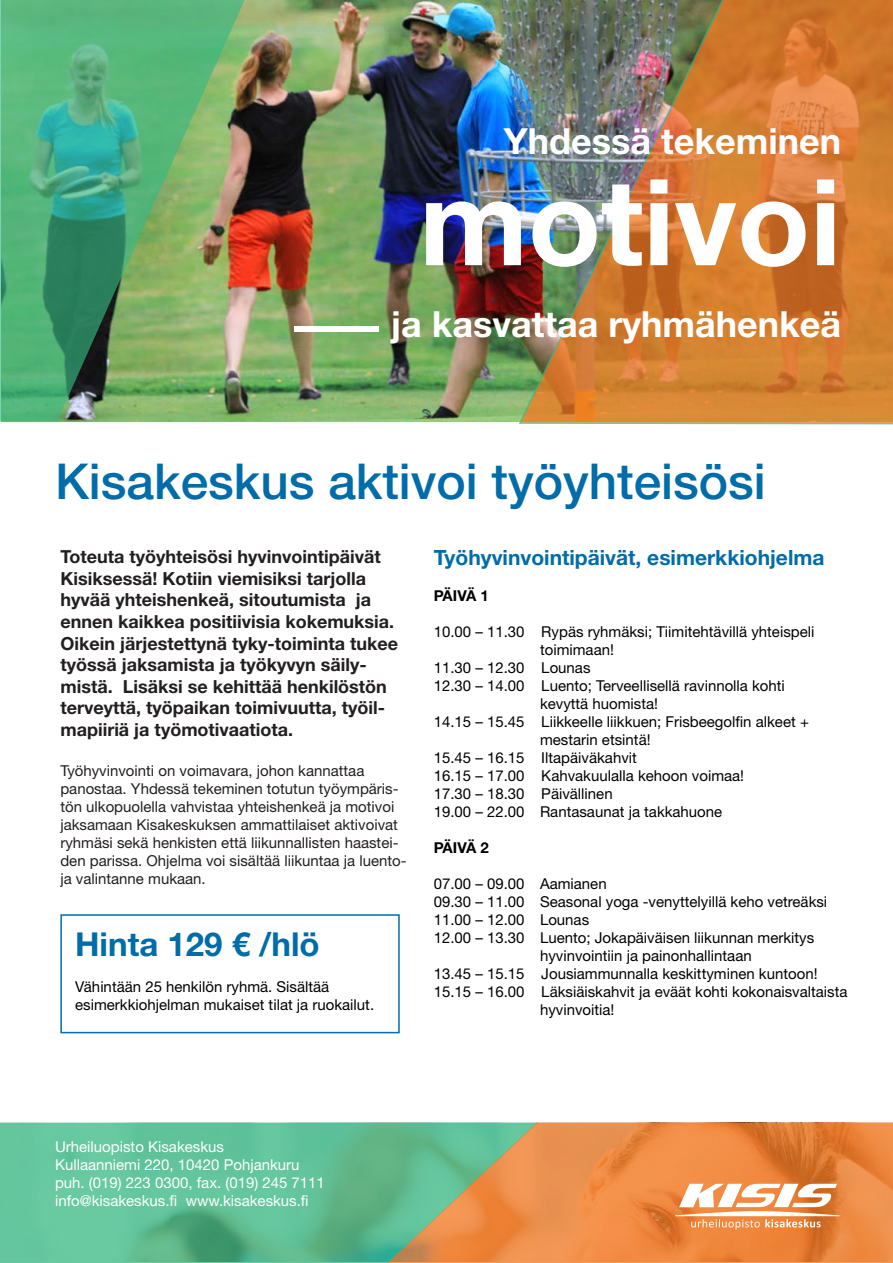
<style>
.page{position:relative;width:893px;height:1263px;background:#fff}
.page>*{position:absolute;margin:0;border:0;box-sizing:border-box;transform-origin:0 0}
.t1{font:700 120px "Helvetica Neue LT Std";color:#fff}
.t2{font:500 49.5px "Helvetica Neue LT Std";color:#006ca9}
.t3{font:700 36px "Helvetica Neue LT Std";color:#fff}
.Leipäteksti1{font:700 33px "Helvetica Neue LT Std";color:#006ca9}
.Leipäteksti1-2{font:700 21px "Helvetica Neue LT Std";color:#006ca9}
.t4{font:700 18px/21.6px "Helvetica Neue LT Std";color:#231f20}
.Leipäteksti1-3{font:15px/18px "Helvetica Neue LT Std";color:#000}
.t5{font:15px/18px "Helvetica Neue LT Std";color:#231f20}
.t6{font:15px "Helvetica Neue LT Std";color:#fff}
.Leipäteksti1-4{font:700 15px "Helvetica Neue LT Std";letter-spacing:-.025em;color:#000}
</style>
<div class="page">
<div style="left:60px;top:914px;width:340px;height:119px;border:2px solid #006ca9"></div>
<svg style="left:0;top:1123px;width:385px;height:140px;background:#60bf96"></svg>
<svg style="left:385px;top:1122px;width:508px;height:141px;background:#d29251"></svg>
<img style="left:252px;top:1px;width:266px;height:420px">
<img style="left:0;top:0;width:252px;height:421px">
<img style="left:518px;top:0;width:375px;height:425px">
<svg style="left:675px;top:1184px;width:165px;height:45px"></svg>
<div style="left:294px;top:326px;width:85px;height:5px;background:#fff"></div>
<p class="t3" style="left:504px;top:119px;width:339px">Yhdessä tekeminen</p>
<p class="t1" style="left:419px;top:148px;width:423px">motivoi</p>
<p class="t3" style="left:391px;top:302px;width:452px">ja kasvattaa ryhmähenkeä</p>
<p class="t2" style="left:55px;top:452px;width:712px">Kisakeskus aktivoi työyhteisösi</p>
<p class="t4" style="left:60px;top:545px;width:322px">Toteuta työyhteisösi hyvinvointipäivät<br>Kisiksessä! Kotiin viemisiksi tarjolla</p>
<p class="t4" style="left:60px;top:589px;width:339px">hyvää yhteishenkeä, sitoutumista ja ennen kaikkea positiivisia kokemuksia.<br>Oikein järjestettynä tyky-toiminta tukee työssä jaksamista ja työkyvyn säily&shy;mistä. Lisäksi se kehittää henkilöstön terveyttä, työpaikan toimivuutta, työil&shy;mapiiriä ja työmotivaatiota.</p>
<p class="t5" style="left:60px;top:761px;width:348px">Työhyvinvointi on voimavara, johon kannattaa panostaa. Yhdessä tekeminen totutun työympäris&shy;tön ulkopuolella vahvistaa yhteishenkeä ja motivoi jaksamaan Kisakeskuksen ammattilaiset aktivoivat ryhmäsi sekä henkisten että liikunnallisten haastei&shy;den parissa. Ohjelma voi sisältää liikuntaa ja luento&shy;ja valintanne mukaan.</p>
<p class="Leipäteksti1" style="left:75px;top:924px;width:246px">Hinta 129 € /hlö</p>
<p class="Leipäteksti1-3" style="left:75px;top:978px;width:256px">Vähintään 25 henkilön ryhmä. Sisältää</p>
<p class="Leipäteksti1-3" style="left:75px;top:996px;width:300px">esimerkkiohjelman mukaiset tilat ja ruokailut.</p>
<p class="Leipäteksti1-2" style="left:434px;top:545px;width:392px">Työhyvinvointipäivät, esimerkkiohjelma</p>
<p class="Leipäteksti1-4" style="left:434px;top:587px;width:57px">PÄIVÄ 1</p>
<p class="Leipäteksti1-3" style="left:434px;top:623px;width:382px">10.00 – 11.30 Rypäs ryhmäksi; Tiimitehtävillä yhteispeli</p>
<p class="Leipäteksti1-3" style="left:540px;top:641px;width:75px">toimimaan!</p>
<p class="Leipäteksti1-3" style="left:434px;top:659px;width:158px">11.30 – 12.30 Lounas</p>
<p class="Leipäteksti1-3" style="left:434px;top:677px;width:353px">12.30 – 14.00 Luento; Terveellisellä ravinnolla kohti</p>
<p class="Leipäteksti1-3" style="left:540px;top:695px;width:120px">kevyttä huomista!</p>
<p class="Leipäteksti1-3" style="left:434px;top:713px;width:377px">14.15 – 15.45 Liikkeelle liikkuen; Frisbeegolfin alkeet +</p>
<p class="Leipäteksti1-3" style="left:540px;top:731px;width:112px">mestarin etsintä!</p>
<p class="Leipäteksti1-3" style="left:434px;top:749px;width:205px">15.45 – 16.15 Iltapäiväkahvit</p>
<p class="Leipäteksti1-3" style="left:434px;top:767px;width:312px">16.15 – 17.00 Kahvakuulalla kehoon voimaa!</p>
<p class="Leipäteksti1-3" style="left:434px;top:785px;width:180px">17.30 – 18.30 Päivällinen</p>
<p class="Leipäteksti1-3" style="left:434px;top:803px;width:290px">19.00 – 22.00 Rantasaunat ja takkahuone</p>
<p class="Leipäteksti1-4" style="left:434px;top:839px;width:57px">PÄIVÄ 2</p>
<p class="Leipäteksti1-3" style="left:434px;top:875px;width:174px">07.00 – 09.00 Aamianen</p>
<p class="Leipäteksti1-3" style="left:434px;top:893px;width:395px">09.30 – 11.00 Seasonal yoga -venyttelyillä keho vetreäksi</p>
<p class="Leipäteksti1-3" style="left:434px;top:911px;width:157px">11.00 – 12.00 Lounas</p>
<p class="Leipäteksti1-3" style="left:434px;top:929px;width:382px">12.00 – 13.30 Luento; Jokapäiväisen liikunnan merkitys</p>
<p class="Leipäteksti1-3" style="left:540px;top:947px;width:213px">hyvinvointiin ja painonhallintaan</p>
<p class="Leipäteksti1-3" style="left:434px;top:965px;width:385px">13.45 – 15.15 Jousiammunnalla keskittyminen kuntoon!</p>
<p class="Leipäteksti1-3" style="left:540px;top:983px;width:309px;text-indent:-106px">15.15 – 16.00 Läksiäiskahvit ja eväät kohti kokonaisvaltaista hyvinvoitia!</p>
<p class="t6" style="left:55px;top:1138px;width:170px">Urheiluopisto Kisakeskus</p>
<p class="t6" style="left:55px;top:1156px;width:246px">Kullaanniemi 220, 10420 Pohjankuru</p>
<p class="t6" style="left:55px;top:1174px;width:271px">puh. (019) 223 0300, fax. (019) 245 7111</p>
<p class="t6" style="left:55px;top:1192px;width:255px">info@kisakeskus.fi www.kisakeskus.fi</p>
</div>
